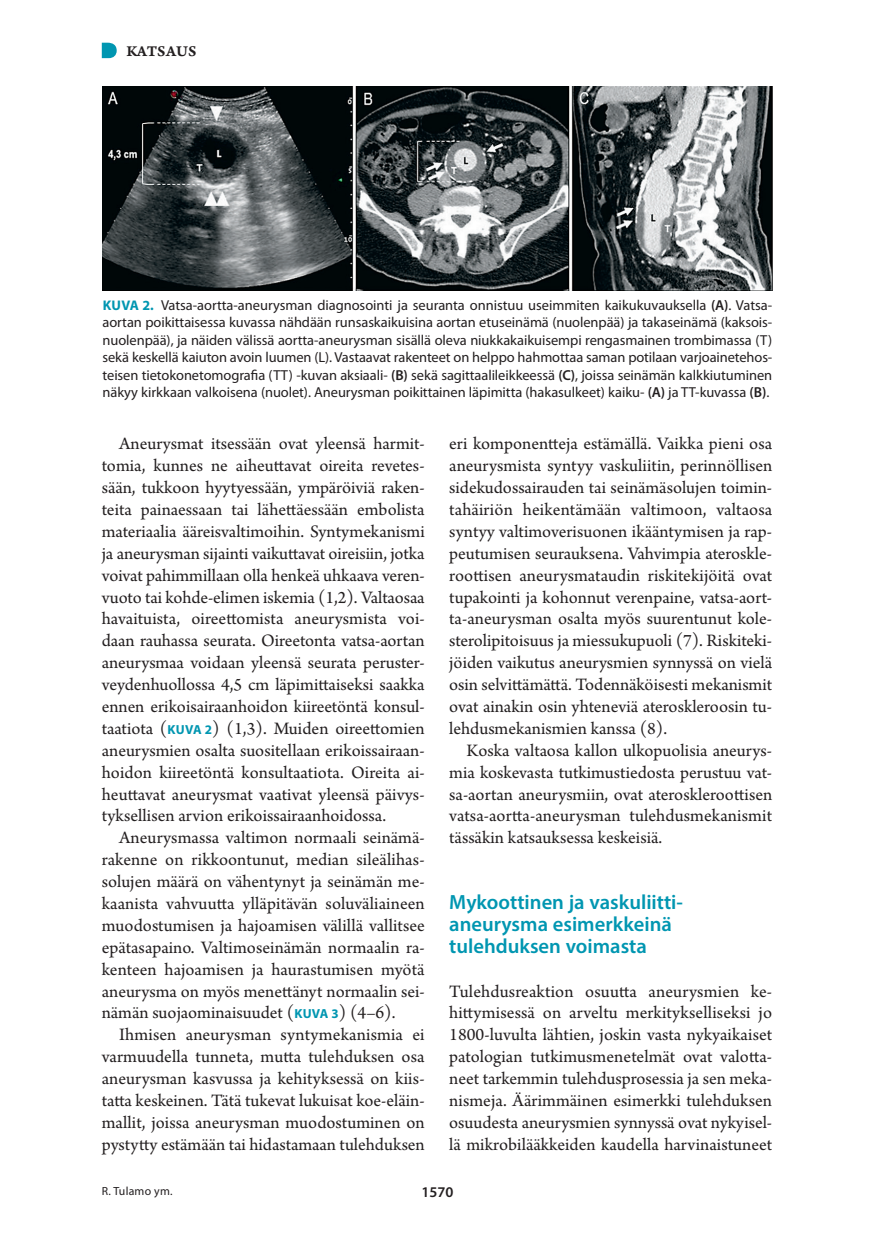
<style>
.page{position:relative;width:874px;height:1241px;background:#fff}
.page>*{position:absolute;margin:0;border:0;box-sizing:border-box;transform-origin:0 0}
.v1{font:600 20.65px/21.9px "Myriad Pro";color:#0096b1}
.l_ei_sis{font:18.38px/21.9px "Arno Pro";color:#231f20;text-align:justify}
.vinj{font:15.75px "Arno Pro Smbd Caption";letter-spacing:.005em;color:#231f20}
.t1{font:600 14.88px "Myriad Pro";color:#231f20}
.kt{font:14.35px/17.5px "Myriad Pro";letter-spacing:-.005em;color:#231f20;text-align:justify}
.Ala{font:11.9px "Myriad Pro";letter-spacing:.02em;color:#231f20}
.s1{font-weight:700;font-size:14px;color:#0096b1}
.s2{font-weight:600}
.s3{font-family:"Myriad Pro";font-weight:700;font-size:13.12px;color:#0096b1}
</style>
<div class="page">
<svg style="left:102px;top:43px;width:15px;height:15px"></svg>
<img style="left:102px;top:87px;width:669px;height:203px">
<p class="vinj" style="left:126px;top:41px;width:71px">KATSAUS</p>
<p class="kt" style="left:102px;top:296px;width:670px"><span class="s1">KUVA 2.</span> Vatsa-aortta-aneurysman diagnosointi ja seuranta onnistuu useimmiten kaikukuvauksella <span class="s2">(A)</span>. Vatsa&shy;aortan poikittaisessa kuvassa nähdään runsaskaikuisina aortan etuseinämä (nuolenpää) ja takaseinämä (kaksois‑ nuolenpää), ja näiden välissä aortta-aneurysman sisällä oleva niukkakaikuisempi rengasmainen trombimassa (T) sekä keskellä kaiuton avoin luumen (L). Vastaavat rakenteet on helppo hahmottaa saman potilaan varjoainetehos‑ teisen tietokonetomografia (TT) ‑kuvan aksiaali- <span class="s2">(B)</span> sekä sagittaalileikkeessä <span class="s2">(C)</span>, joissa seinämän kalkkiutuminen näkyy kirkkaan valkoisena (nuolet). Aneurysman poikittainen läpimitta (hakasulkeet) kaiku- <span class="s2">(A)</span> ja TT-kuvassa <span class="s2">(B)</span>.</p>
<p class="l_ei_sis" style="left:102px;top:434px;width:324px;text-indent:17px">Aneurysmat itsessään ovat yleensä harmit&shy;tomia, kunnes ne aiheuttavat oireita revetes&shy;sään, tukkoon hyytyessään, ympäröiviä raken&shy;teita painaessaan tai lähettäessään embolista materiaalia ääreisvaltimoihin. Syntymekanismi ja aneurysman sijainti vaikuttavat oireisiin, jotka voivat pahimmillaan olla henkeä uhkaava veren&shy;vuoto tai kohde-elimen iskemia (1,2). Valtaosaa havaituista, oireettomista aneurysmista voi&shy;daan rauhassa seurata. Oireetonta vatsa-aortan aneurysmaa voidaan yleensä seurata peruster&shy;veydenhuollossa 4,5 cm läpimittaiseksi saakka ennen erikoisairaanhoidon kiireetöntä konsul&shy;taatiota (<span class="s3">KUVA 2</span>) (1,3). Muiden oireettomien aneurysmien osalta suositellaan erikoissairaan&shy;hoidon kiireetöntä konsultaatiota. Oireita ai&shy;heuttavat aneurysmat vaativat yleensä päivys&shy;tyksellisen arvion erikoissairaanhoidossa.</p>
<p class="l_ei_sis" style="left:102px;top:827px;width:324px;text-indent:17px">Aneurysmassa valtimon normaali seinämä&shy;rakenne on rikkoontunut, median sileälihas&shy;solujen määrä on vähentynyt ja seinämän me&shy;kaanista vahvuutta ylläpitävän soluväliaineen muodostumisen ja hajoamisen välillä vallitsee epätasapaino. Valtimoseinämän normaalin ra&shy;kenteen hajoamisen ja haurastumisen myötä aneurysma on myös menettänyt normaalin sei&shy;nämän suojaominaisuudet (<span class="s3">KUVA 3</span>) (4–6).</p>
<p class="l_ei_sis" style="left:102px;top:1024px;width:324px;text-indent:17px">Ihmisen aneurysman syntymekanismia ei varmuudella tunneta, mutta tulehduksen osa aneurysman kasvussa ja kehityksessä on kiis&shy;tatta keskeinen. Tätä tukevat lukuisat koe-eläin&shy;mallit, joissa aneurysman muodostuminen on pystytty estämään tai hidastamaan tulehduksen</p>
<p class="l_ei_sis" style="left:449px;top:434px;width:324px">eri komponentteja estämällä. Vaikka pieni osa aneurysmista syntyy vaskuliitin, perinnöllisen sidekudossairauden tai seinämäsolujen toimin&shy;tahäiriön heikentämään valtimoon, valtaosa syntyy valtimoverisuonen ikääntymisen ja rap&shy;peutumisen seurauksena. Vahvimpia ateroskle&shy;roottisen aneurysmataudin riskitekijöitä ovat tupakointi ja kohonnut verenpaine, vatsa-aort&shy;ta-aneurysman osalta myös suurentunut kole&shy;sterolipitoisuus ja miessukupuoli (7). Riskiteki&shy;jöiden vaikutus aneurysmien synnyssä on vielä osin selvittämättä. Todennäköisesti mekanismit ovat ainakin osin yhteneviä ateroskleroosin tu&shy;lehdusmekanismien kanssa (8).</p>
<p class="l_ei_sis" style="left:449px;top:740px;width:324px;text-indent:17px">Koska valtaosa kallon ulkopuolisia aneurys&shy;mia koskevasta tutkimustiedosta perustuu vat&shy;sa-aortan aneurysmiin, ovat ateroskleroottisen vatsa-aortta-aneurysman tulehdusmekanismit tässäkin katsauksessa keskeisiä.</p>
<p class="v1" style="left:449px;top:890px;width:235px">Mykoottinen ja vaskuliitti&shy;aneurysma esimerkkeinä tulehduksen voimasta</p>
<p class="l_ei_sis" style="left:449px;top:980px;width:324px">Tulehdusreaktion osuutta aneurysmien ke&shy;hittymisessä on arveltu merkitykselliseksi jo 1800-luvulta lähtien, joskin vasta nykyaikaiset patologian tutkimusmenetelmät ovat valotta&shy;neet tarkemmin tulehdusprosessia ja sen meka&shy;nismeja. Äärimmäinen esimerkki tulehduksen osuudesta aneurysmien synnyssä ovat nykyisel&shy;lä mikrobilääkkeiden kaudella harvinaistuneet</p>
<p class="Ala" style="left:102px;top:1183px;width:72px">R. Tulamo ym.</p>
<p class="t1" style="left:421px;top:1182px;width:33px">1570</p>
</div>
